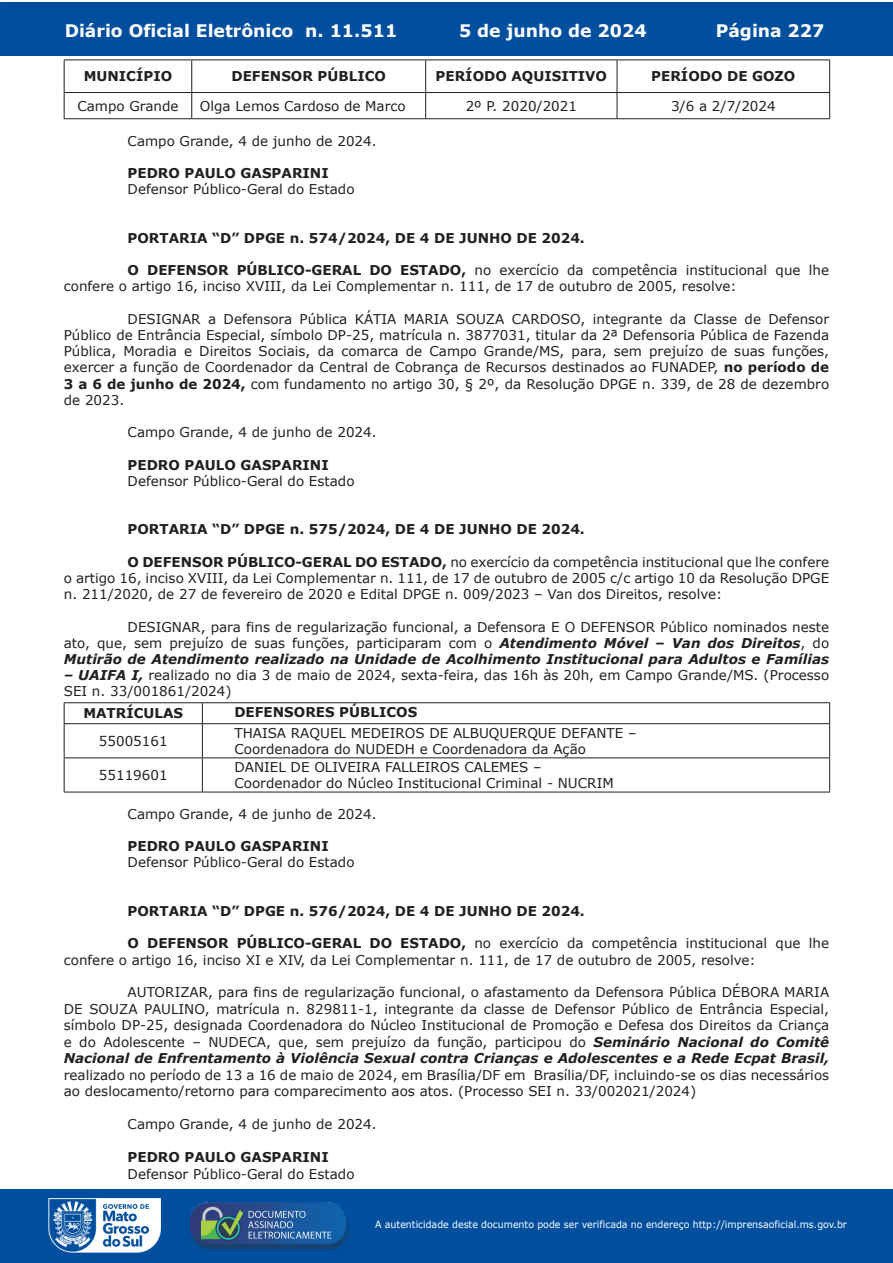
<style>
.page{position:relative;width:893px;height:1263px;background:#fff}
.page>*{position:absolute;margin:0;border:0;box-sizing:border-box;transform-origin:0 0}
.t1{font:700 17.25px "Verdana";color:#fff}
.t2{font:13.5px/16.2px "Verdana";color:#231f20}
.t3{font:700 13.5px "Verdana";color:#231f20}
.t4{font:9.9px "Verdana";color:#fff;scale:.95 1}
.s1{font-weight:700}
.s2{font-weight:700;font-style:italic}
</style>
<div class="page">
<div style="left:0;top:2px;width:893px;height:53px;background:#004f9f"></div>
<div style="left:1px;top:1189px;width:892px;height:74px;background:#004f9f"></div>
<img style="left:49px;top:1198px;width:111px;height:54px">
<img style="left:185px;top:1201px;width:168px;height:54px">
<hr style="left:64px;top:60px;width:128px;height:1px;background:#231f20">
<hr style="left:192px;top:60px;width:234px;height:1px;background:#231f20">
<hr style="left:426px;top:60px;width:191px;height:1px;background:#231f20">
<hr style="left:617px;top:60px;width:213px;height:1px;background:#231f20">
<hr style="left:64px;top:92px;width:128px;height:1px;background:#231f20">
<hr style="left:192px;top:92px;width:234px;height:1px;background:#231f20">
<hr style="left:426px;top:92px;width:191px;height:1px;background:#231f20">
<hr style="left:617px;top:92px;width:213px;height:1px;background:#231f20">
<hr style="left:64px;top:118px;width:128px;height:1px;background:#231f20">
<hr style="left:192px;top:118px;width:234px;height:1px;background:#231f20">
<hr style="left:426px;top:118px;width:191px;height:1px;background:#231f20">
<hr style="left:617px;top:118px;width:213px;height:1px;background:#231f20">
<hr style="left:64px;top:60px;width:1px;height:32px;background:#231f20">
<svg style="left:64px;top:93px;width:1px;height:25px"></svg>
<hr style="left:191px;top:60px;width:1px;height:32px;background:#231f20">
<hr style="left:425px;top:60px;width:1px;height:32px;background:#231f20">
<hr style="left:617px;top:60px;width:1px;height:32px;background:#231f20">
<hr style="left:829px;top:60px;width:1px;height:32px;background:#231f20">
<svg style="left:191px;top:93px;width:1px;height:25px"></svg>
<svg style="left:425px;top:93px;width:1px;height:25px"></svg>
<svg style="left:617px;top:93px;width:1px;height:25px"></svg>
<svg style="left:829px;top:93px;width:1px;height:25px"></svg>
<hr style="left:64px;top:702px;width:138px;height:1px;background:#231f20">
<hr style="left:202px;top:702px;width:628px;height:1px;background:#231f20">
<hr style="left:64px;top:723px;width:138px;height:1px;background:#231f20">
<hr style="left:202px;top:723px;width:628px;height:1px;background:#231f20">
<hr style="left:64px;top:757px;width:138px;height:1px;background:#231f20">
<hr style="left:202px;top:757px;width:628px;height:1px;background:#231f20">
<hr style="left:64px;top:792px;width:138px;height:1px;background:#231f20">
<hr style="left:202px;top:792px;width:628px;height:1px;background:#231f20">
<svg style="left:64px;top:703px;width:1px;height:20px"></svg>
<hr style="left:64px;top:724px;width:1px;height:33px;background:#231f20">
<hr style="left:64px;top:758px;width:1px;height:34px;background:#231f20">
<svg style="left:202px;top:703px;width:1px;height:20px"></svg>
<svg style="left:829px;top:703px;width:1px;height:20px"></svg>
<hr style="left:202px;top:724px;width:1px;height:33px;background:#231f20">
<hr style="left:829px;top:724px;width:1px;height:33px;background:#231f20">
<hr style="left:202px;top:758px;width:1px;height:34px;background:#231f20">
<hr style="left:829px;top:758px;width:1px;height:34px;background:#231f20">
<p class="t1" style="left:65px;top:18px;width:334px">Diário Oficial Eletrônico n. 11.511</p>
<p class="t1" style="left:459px;top:18px;width:189px">5 de junho de 2024</p>
<p class="t1" style="left:716px;top:18px;width:110px">Página 227</p>
<p class="t3" style="left:84px;top:67px;width:90px">MUNICÍPIO</p>
<p class="t3" style="left:231px;top:67px;width:156px">DEFENSOR PÚBLICO</p>
<p class="t3" style="left:436px;top:67px;width:173px">PERÍODO AQUISITIVO</p>
<p class="t3" style="left:651px;top:67px;width:146px">PERÍODO DE GOZO</p>
<p class="t2" style="left:77px;top:98px;width:103px">Campo Grande</p>
<p class="t2" style="left:200px;top:98px;width:207px">Olga Lemos Cardoso de Marco</p>
<p class="t2" style="left:466px;top:98px;width:113px">2º P. 2020/2021</p>
<p class="t2" style="left:671px;top:98px;width:106px">3/6 a 2/7/2024</p>
<p class="t2" style="left:128px;top:132px;width:251px">Campo Grande, 4 de junho de 2024.</p>
<p class="t3" style="left:128px;top:163px;width:203px">PEDRO PAULO GASPARINI</p>
<p class="t2" style="left:128px;top:181px;width:228px">Defensor Público-Geral do Estado</p>
<p class="t3" style="left:128px;top:228px;width:459px">PORTARIA “D” DPGE n. 574/2024, DE 4 DE JUNHO DE 2024.</p>
<p class="t2" style="left:64px;top:262px;width:767px;text-indent:64px"><span class="s1">O DEFENSOR PÚBLICO-GERAL DO ESTADO,</span> no exercício da competência institucional que lhe confere o artigo 16, inciso XVIII, da Lei Complementar n. 111, de 17 de outubro de 2005, resolve:</p>
<p class="t2" style="left:64px;top:311px;width:767px;text-align:justify;text-indent:64px">DESIGNAR a Defensora Pública KÁTIA MARIA SOUZA CARDOSO, integrante da Classe de Defensor Público de Entrância Especial, símbolo DP-25, matrícula n. 3877031, titular da 2ª Defensoria Pública de Fazenda Pública, Moradia e Direitos Sociais, da comarca de Campo Grande/MS, para, sem prejuízo de suas funções, exercer a função de Coordenador da Central de Cobrança de Recursos destinados ao FUNADEP, <span class="s1">no período de 3 a 6 de junho de 2024,</span> com fundamento no artigo 30, § 2º, da Resolução DPGE n. 339, de 28 de dezembro de 2023.</p>
<p class="t2" style="left:128px;top:424px;width:251px">Campo Grande, 4 de junho de 2024.</p>
<p class="t3" style="left:128px;top:455px;width:203px">PEDRO PAULO GASPARINI</p>
<p class="t2" style="left:128px;top:473px;width:228px">Defensor Público-Geral do Estado</p>
<p class="t3" style="left:128px;top:520px;width:459px">PORTARIA “D” DPGE n. 575/2024, DE 4 DE JUNHO DE 2024.</p>
<p class="t2" style="left:64px;top:554px;width:767px;text-align:justify;text-indent:64px"><span class="s1">O DEFENSOR PÚBLICO-GERAL DO ESTADO,</span> no exercício da competência institucional que lhe confere o artigo 16, inciso XVIII, da Lei Complementar n. 111, de 17 de outubro de 2005 c/c artigo 10 da Resolução DPGE n. 211/2020, de 27 de fevereiro de 2020 e Edital DPGE n. 009/2023 – Van dos Direitos, resolve:</p>
<p class="t2" style="left:64px;top:618px;width:767px;text-align:justify;text-indent:64px">DESIGNAR, para fins de regularização funcional, a Defensora E O DEFENSOR Público nominados neste ato, que, sem prejuízo de suas funções, participaram com o <span class="s2">Atendimento Móvel – Van dos Direitos</span>, do <span class="s2">Mutirão de Atendimento realizado na Unidade de Acolhimento Institucional para Adultos e Famílias</span></p>
<p class="t2" style="left:64px;top:667px;width:767px"><span class="s2">– UAIFA I,</span> realizado no dia 3 de maio de 2024, sexta-feira, das 16h às 20h, em Campo Grande/MS. (Processo<br>SEI n. 33/001861/2024)</p>
<p class="t3" style="left:83px;top:704px;width:101px">MATRÍCULAS</p>
<p class="t3" style="left:234px;top:702px;width:184px">DEFENSORES PÚBLICOS</p>
<p class="t2" style="left:99px;top:733px;width:70px">55005161</p>
<p class="t2" style="left:234px;top:725px;width:404px">THAISA RAQUEL MEDEIROS DE ALBUQUERQUE DEFANTE –<br>Coordenadora do NUDEDH e Coordenadora da Ação</p>
<p class="t2" style="left:99px;top:767px;width:70px">55119601</p>
<p class="t2" style="left:234px;top:759px;width:381px">DANIEL DE OLIVEIRA FALLEIROS CALEMES –<br>Coordenador do Núcleo Institucional Criminal - NUCRIM</p>
<p class="t2" style="left:128px;top:806px;width:251px">Campo Grande, 4 de junho de 2024.</p>
<p class="t3" style="left:128px;top:837px;width:203px">PEDRO PAULO GASPARINI</p>
<p class="t2" style="left:128px;top:854px;width:228px">Defensor Público-Geral do Estado</p>
<p class="t3" style="left:128px;top:901px;width:459px">PORTARIA “D” DPGE n. 576/2024, DE 4 DE JUNHO DE 2024.</p>
<p class="t2" style="left:64px;top:935px;width:767px;text-indent:64px"><span class="s1">O DEFENSOR PÚBLICO-GERAL DO ESTADO,</span> no exercício da competência institucional que lhe confere o artigo 16, inciso XI e XIV, da Lei Complementar n. 111, de 17 de outubro de 2005, resolve:</p>
<p class="t2" style="left:64px;top:984px;width:767px;text-align:justify;text-indent:64px">AUTORIZAR, para fins de regularização funcional, o afastamento da Defensora Pública DÉBORA MARIA DE SOUZA PAULINO, matrícula n. 829811-1, integrante da classe de Defensor Público de Entrância Especial, símbolo DP-25, designada Coordenadora do Núcleo Institucional de Promoção e Defesa dos Direitos da Criança e do Adolescente – NUDECA, que, sem prejuízo da função, participou do <span class="s2">Seminário Nacional do Comitê Nacional de Enfrentamento à Violência Sexual contra Crianças e Adolescentes e a Rede Ecpat Brasil,</span></p>
<p class="t2" style="left:64px;top:1066px;width:767px">realizado no período de 13 a 16 de maio de 2024, em Brasília/DF em Brasília/DF, incluindo-se os dias necessários ao deslocamento/retorno para comparecimento aos atos. (Processo SEI n. 33/002021/2024)</p>
<p class="t2" style="left:128px;top:1116px;width:251px">Campo Grande, 4 de junho de 2024.</p>
<p class="t3" style="left:128px;top:1148px;width:203px">PEDRO PAULO GASPARINI</p>
<p class="t2" style="left:128px;top:1166px;width:228px">Defensor Público-Geral do Estado</p>
<p class="t4" style="left:375px;top:1218px;width:498px">A autenticidade deste documento pode ser verificada no endereço http://imprensaoficial.ms.gov.br</p>
</div>
